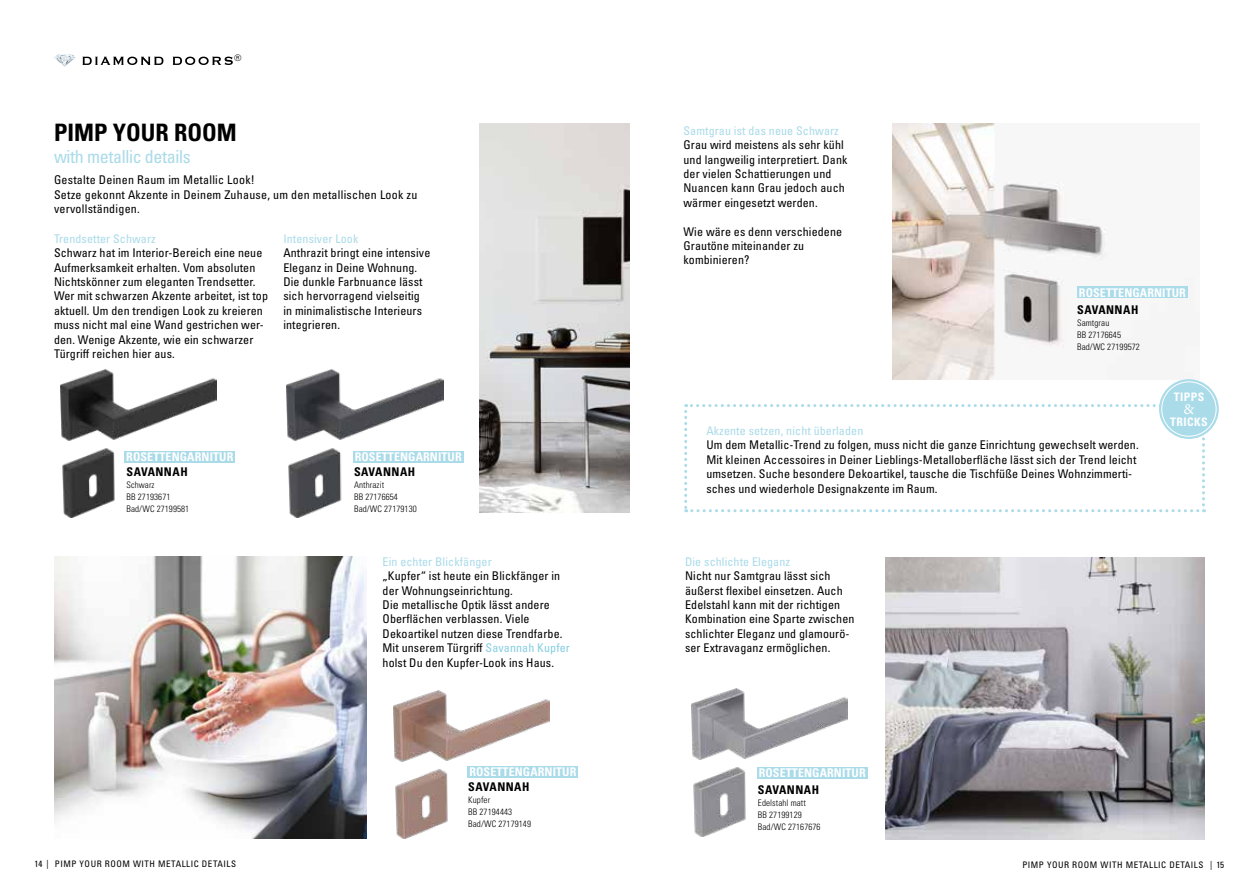
<style>
.page{position:relative;width:1259px;height:893px;background:#fff}
.page>*{position:absolute;margin:0;border:0;box-sizing:border-box;transform-origin:0 0}
.t1{font:700 condensed 24px "Univers LT Pro";color:#000}
.t2{font:condensed 18px "Univers LT Pro";letter-spacing:-.02em;color:#aadbe9}
.t3{font:15.15px "Minion Pro";color:#fff}
.t4{font:condensed 12px/14.4px "Univers LT Pro";letter-spacing:.01em;color:#000}
.t5{font:condensed 12px "Univers LT Pro";letter-spacing:.01em;color:#aadbe9}
.t6{font:700 condensed 12px "Univers LT Pro";letter-spacing:.01em;color:#fff}
.t7{font:700 condensed 12px "Univers LT Pro";letter-spacing:.04em;color:#000}
.t8{font:700 condensed 11.7px "Univers LT Pro";letter-spacing:.04em;color:#fff}
.t9{font:300 condensed 9px/12px "Univers LT Pro";letter-spacing:.01em;color:#000}
.t10{font:condensed 9px "Univers LT Pro";letter-spacing:.06em;color:#000}
.t11{font:9px "Univers LT Pro 55 Roman";color:#000}
.s1{color:#86cee1}
</style>
<div class="page">
<svg style="left:82px;top:57px;width:151px;height:8px"></svg>
<svg style="left:54px;top:54px;width:22px;height:13px"></svg>
<img style="left:893px;top:124px;width:295px;height:255px">
<img style="left:54px;top:557px;width:312px;height:282px">
<img style="left:393px;top:691px;width:157px;height:148px">
<img style="left:60px;top:370px;width:157px;height:147px">
<div style="left:124px;top:451px;width:111px;height:12px;background:#aadbe9"></div>
<div style="left:353px;top:451px;width:110px;height:12px;background:#aadbe9"></div>
<div style="left:467px;top:766px;width:111px;height:12px;background:#aadbe9"></div>
<img style="left:287px;top:370px;width:156px;height:147px">
<img style="left:479px;top:124px;width:150px;height:388px">
<img style="left:691px;top:688px;width:157px;height:148px">
<img style="left:885px;top:557px;width:320px;height:282px">
<svg style="left:684px;top:404px;width:521px;height:108px"></svg>
<div style="left:1159px;top:379px;width:59px;height:60px;background:#aadbe9;border-radius:50%"></div>
<div style="left:1161px;top:381px;width:55px;height:56px;border:1px solid #fff;border-radius:50%"></div>
<div style="left:1077px;top:286px;width:110px;height:12px;background:#aadbe9"></div>
<div style="left:757px;top:767px;width:110px;height:12px;background:#aadbe9"></div>
<p class="t11" style="left:234px;top:53px;width:9px">®</p>
<h1 class="t1" style="left:54px;top:118px;width:184px">PIMP YOUR ROOM</h1>
<h2 class="t2" style="left:54px;top:145px;width:138px">with metallic details</h2>
<p class="t4" style="left:54px;top:172px;width:365px">Gestalte Deinen Raum im Metallic Look!<br>Setze gekonnt Akzente in Deinem Zuhause, um den metallischen Look zu vervollständigen.</p>
<p class="t5" style="left:54px;top:231px;width:103px">Trendsetter Schwarz</p>
<p class="t4" style="left:54px;top:245px;width:215px">Schwarz hat im Interior-Bereich eine neue Aufmerksamkeit erhalten. Vom absoluten Nichtskönner zum eleganten Trendsetter.<br>Wer mit schwarzen Akzente arbeitet, ist top aktuell. Um den trendigen Look zu kreieren muss nicht mal eine Wand gestrichen wer&shy;den. Wenige Akzente, wie ein schwarzer Türgriff reichen hier aus.</p>
<p class="t5" style="left:283px;top:231px;width:76px">Intensiver Look</p>
<p class="t4" style="left:283px;top:245px;width:148px">Anthrazit bringt eine intensive<br>Eleganz in Deine Wohnung.<br>Die dunkle Farbnuance lässt sich hervorragend vielseitig in minimalistische Interieurs integrieren.</p>
<p class="t6" style="left:126px;top:449px;width:108px">ROSETTENGARNITUR</p>
<p class="t6" style="left:355px;top:449px;width:108px">ROSETTENGARNITUR</p>
<p class="t7" style="left:127px;top:465px;width:63px">SAVANNAH</p>
<p class="t9" style="left:127px;top:479px;width:64px">Schwarz<br>BB 27193671<br>Bad/WC 27199581</p>
<p class="t7" style="left:354px;top:465px;width:63px">SAVANNAH</p>
<p class="t9" style="left:354px;top:479px;width:64px">Anthrazit<br>BB 27176654<br>Bad/WC 27179130</p>
<p class="t5" style="left:382px;top:554px;width:111px">Ein echter Blickfänger</p>
<p class="t4" style="left:382px;top:568px;width:189px">„Kupfer“ ist heute ein Blickfänger in der Wohnungseinrichtung.<br>Die metallische Optik lässt andere Oberflächen verblassen. Viele Dekoartikel nutzen diese Trendfarbe.<br>Mit unserem Türgriff <span class="s1">Savannah Kupfer </span>holst Du den Kupfer-Look ins Haus.</p>
<p class="t6" style="left:469px;top:764px;width:108px">ROSETTENGARNITUR</p>
<p class="t7" style="left:468px;top:779px;width:63px">SAVANNAH</p>
<p class="t9" style="left:468px;top:793px;width:64px">Kupfer<br>BB 27194443<br>Bad/WC 27179149</p>
<p class="t5" style="left:683px;top:123px;width:157px">Samtgrau ist das neue Schwarz</p>
<p class="t4" style="left:683px;top:137px;width:165px">Grau wird meistens als sehr kühl und langweilig interpretiert. Dank der vielen Schattierungen und<br>Nuancen kann Grau jedoch auch wärmer eingesetzt werden.</p>
<p class="t4" style="left:683px;top:224px;width:160px">Wie wäre es denn verschiedene<br>Grautöne miteinander zu kombinieren?</p>
<p class="t6" style="left:1079px;top:285px;width:108px">ROSETTENGARNITUR</p>
<p class="t7" style="left:1077px;top:302px;width:63px">SAVANNAH</p>
<p class="t9" style="left:1077px;top:316px;width:64px">Samtgrau<br>BB 27176645<br>Bad/WC 27199572</p>
<p class="t5" style="left:706px;top:423px;width:158px">Akzente setzen, nicht überladen</p>
<p class="t4" style="left:706px;top:438px;width:434px">Um dem Metallic-Trend zu folgen, muss nicht die ganze Einrichtung gewechselt werden.<br>Mit kleinen Accessoires in Deiner Lieblings-Metalloberfläche lässt sich der Trend leicht umsetzen. Suche besondere Dekoartikel, tausche die Tischfüße Deines Wohnzimmerti&shy;sches und wiederhole Designakzente im Raum.</p>
<p class="t5" style="left:685px;top:554px;width:107px">Die schlichte Eleganz</p>
<p class="t4" style="left:685px;top:568px;width:171px">Nicht nur Samtgrau lässt sich äußerst flexibel einsetzen. Auch<br>Edelstahl kann mit der richtigen<br>Kombination eine Sparte zwischen schlichter Eleganz und glamourö&shy;ser Extravaganz ermöglichen.</p>
<p class="t8" style="left:1173px;top:389px;width:32px">TIPPS</p>
<p class="t3" style="left:1183px;top:399px;width:12px">&amp;</p>
<p class="t8" style="left:1170px;top:414px;width:39px">TRICKS</p>
<p class="t6" style="left:759px;top:766px;width:108px">ROSETTENGARNITUR</p>
<p class="t7" style="left:758px;top:783px;width:63px">SAVANNAH</p>
<p class="t9" style="left:758px;top:797px;width:64px">Edelstahl matt<br>BB 27199129<br>Bad/WC 27167676</p>
<p class="t10" style="left:34px;top:858px;width:203px">14 | PIMP YOUR ROOM WITH METALLIC DETAILS</p>
<p class="t10" style="left:1022px;top:859px;width:203px">PIMP YOUR ROOM WITH METALLIC DETAILS | 15</p>
</div>
